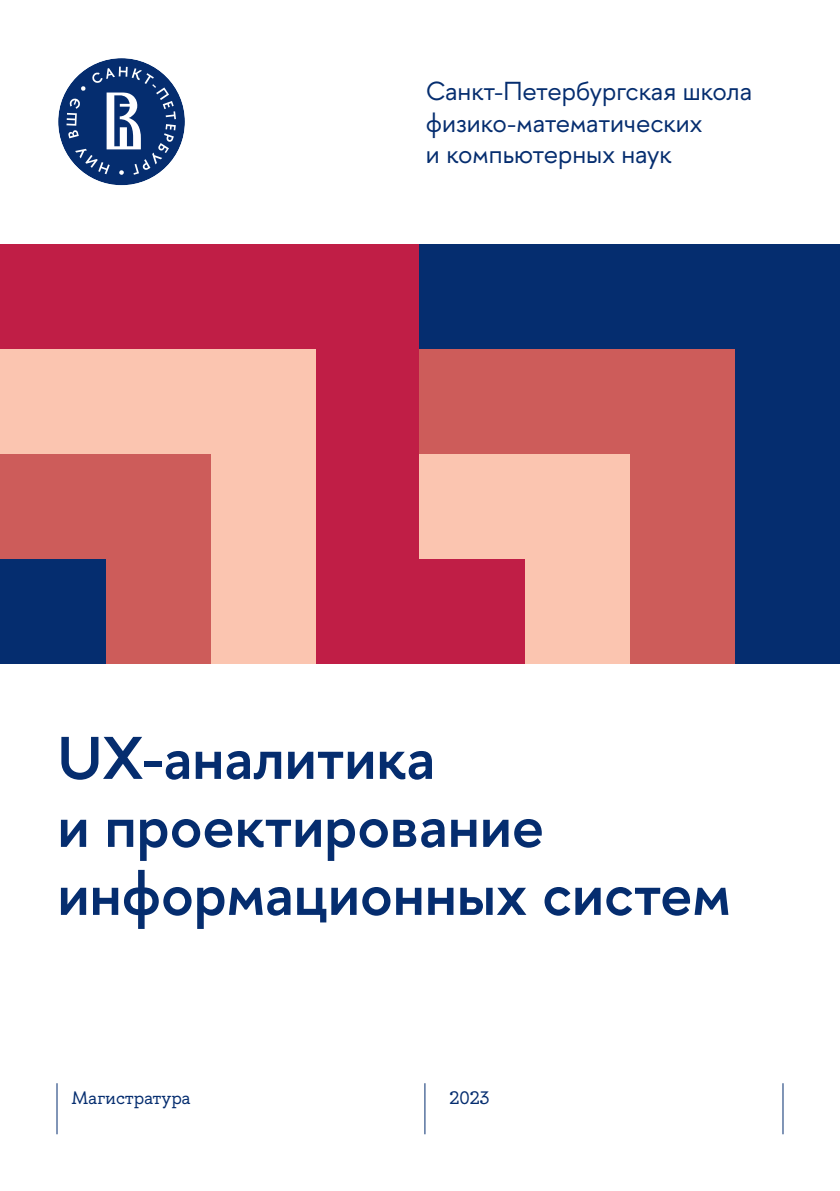
<style>
.page{position:relative;width:840px;height:1191px;background:#fff}
.page>*{position:absolute;margin:0;border:0;box-sizing:border-box;transform-origin:0 0}
.t1{font:600 60px/68px "HSE Sans";color:#052d6f}
.t2{font:26px/31.2px "HSE Sans";color:#052d6f}
.t3{font:18px "HSE Slab";color:#052d6f}
</style>
<div class="page">
<hr style="left:782px;top:1083px;width:1px;height:51px;background:#052d6f">
<hr style="left:56px;top:1083px;width:1px;height:51px;background:#052d6f">
<hr style="left:424px;top:1083px;width:1px;height:51px;background:#052d6f">
<div style="left:0;top:244px;width:420px;height:420px;background:#c01e46"></div>
<div style="left:0;top:349px;width:315px;height:315px;background:#fbc5b0"></div>
<div style="left:0;top:454px;width:210px;height:210px;background:#cd5c5a"></div>
<div style="left:0;top:559px;width:105px;height:105px;background:#052d6f"></div>
<div style="left:419px;top:244px;width:420px;height:420px;background:#052d6f"></div>
<div style="left:419px;top:349px;width:315px;height:315px;background:#cd5c5a"></div>
<div style="left:419px;top:454px;width:210px;height:210px;background:#fbc5b0"></div>
<div style="left:419px;top:559px;width:105px;height:105px;background:#c01e46"></div>
<svg style="left:58px;top:58px;width:127px;height:128px"></svg>
<p class="t2" style="left:425px;top:76px;width:327px">Санкт-Петербургская школа физико-математических<br>и компьютерных наук</p>
<h1 class="t1" style="left:57px;top:724px;width:675px">UX-аналитика<br>и проектирование информационных систем</h1>
<p class="t3" style="left:71px;top:1086px;width:121px">Магистратура</p>
<p class="t3" style="left:449px;top:1086px;width:42px">2023</p>
</div>
